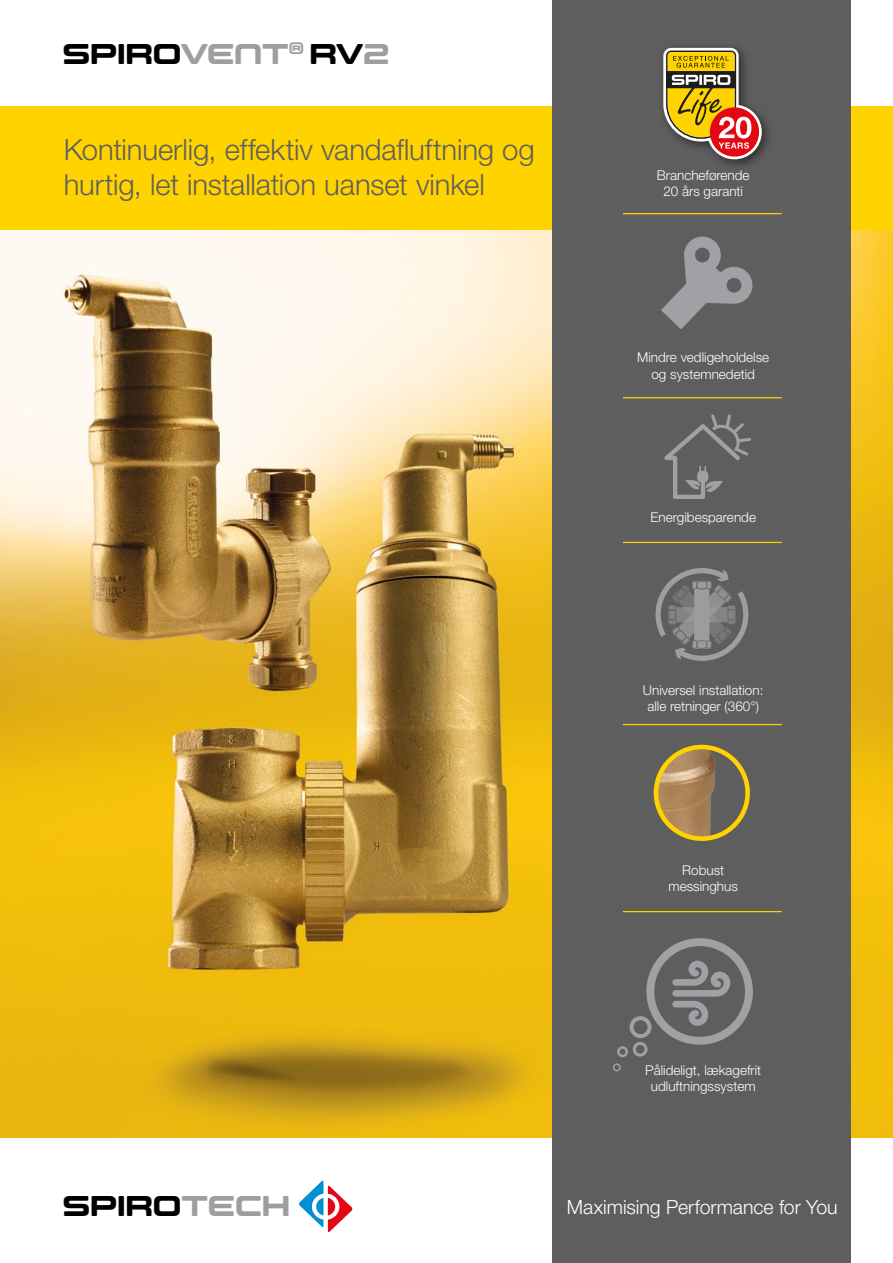
<style>
.page{position:relative;width:893px;height:1263px;background:#fff}
.page>*{position:absolute;margin:0;border:0;box-sizing:border-box;transform-origin:0 0}
.t1{font:300 29.25px/34.5px "Helvetica Neue LT Std";letter-spacing:-.005em;color:#5f5e5e}
.t2{font:28.5px "Controller Five";color:#000}
.t3{font:300 19.5px "Helvetica Neue LT Std";color:#fff}
.t4{font:300 13.5px/16.2px "Helvetica Neue LT Std";color:#fff;text-align:center}
.s1{color:#9e9e9f}
</style>
<div class="page">
<img style="left:0;top:230px;width:893px;height:907px">
<div style="left:0;top:106px;width:893px;height:124px;background:#ffd300"></div>
<div style="left:553px;top:0;width:298px;height:1263px;background:#5f5e5e"></div>
<img style="left:656px;top:747px;width:59px;height:92px">
<hr style="left:623px;top:911px;width:159px;height:1px;background:#ffd300">
<hr style="left:623px;top:542px;width:159px;height:1px;background:#ffd300">
<hr style="left:623px;top:397px;width:159px;height:1px;background:#ffd300">
<hr style="left:623px;top:213px;width:159px;height:1px;background:#ffd300">
<hr style="left:623px;top:724px;width:159px;height:1px;background:#ffd300">
<svg style="left:299px;top:1180px;width:54px;height:52px"></svg>
<svg style="left:655px;top:568px;width:93px;height:93px"></svg>
<div style="left:654px;top:745px;width:96px;height:96px;border:5px solid #ffd300;border-radius:50%"></div>
<svg style="left:661px;top:236px;width:92px;height:93px"></svg>
<div style="left:613px;top:1063px;width:8px;height:8px;border:1px solid #a0a1a5;border-radius:50%"></div>
<div style="left:646px;top:938px;width:107px;height:107px;border:8px solid #a0a1a5;border-radius:50%"></div>
<div style="left:633px;top:1042px;width:14px;height:14px;border:3px solid #a0a1a5;border-radius:50%"></div>
<div style="left:617px;top:1046px;width:11px;height:11px;border:2px solid #a0a1a5;border-radius:50%"></div>
<div style="left:629px;top:1016px;width:22px;height:22px;border:4px solid #a0a1a5;border-radius:50%"></div>
<svg style="left:672px;top:961px;width:58px;height:65px"></svg>
<svg style="left:664px;top:414px;width:87px;height:85px"></svg>
<div style="left:657px;top:42px;width:116px;height:129px;background:#000;opacity:.5"></div>
<svg style="left:663px;top:48px;width:99px;height:111px"></svg>
<h2 class="t2" style="left:63px;top:37px;width:328px">SPIRO<span class="s1">VENT</span><sup>®</sup> RV<span class="s1">2</span></h2>
<h1 class="t1" style="left:64px;top:132px;width:472px">Kontinuerlig, effektiv vandafluftning og hurtig, let installation uanset vinkel</h1>
<p class="t4" style="left:657px;top:167px;width:94px">Brancheførende<br>20 års garanti</p>
<p class="t4" style="left:637px;top:349px;width:134px">Mindre vedligeholdelse og systemnedetid</p>
<p class="t4" style="left:650px;top:509px;width:107px">Energibesparende</p>
<p class="t4" style="left:643px;top:681px;width:122px">Universel installation: alle retninger (360°)</p>
<p class="t4" style="left:668px;top:861px;width:71px">Robust messinghus</p>
<h2 class="t2" style="left:63px;top:1189px;width:229px">SPIRO<span class="s1">TECH</span></h2>
<p class="t4" style="left:645px;top:1062px;width:118px">Pålideligt, lækagefrit udluftningssystem</p>
<h3 class="t3" style="left:567px;top:1195px;width:272px">Maximising Performance for You</h3>
</div>
